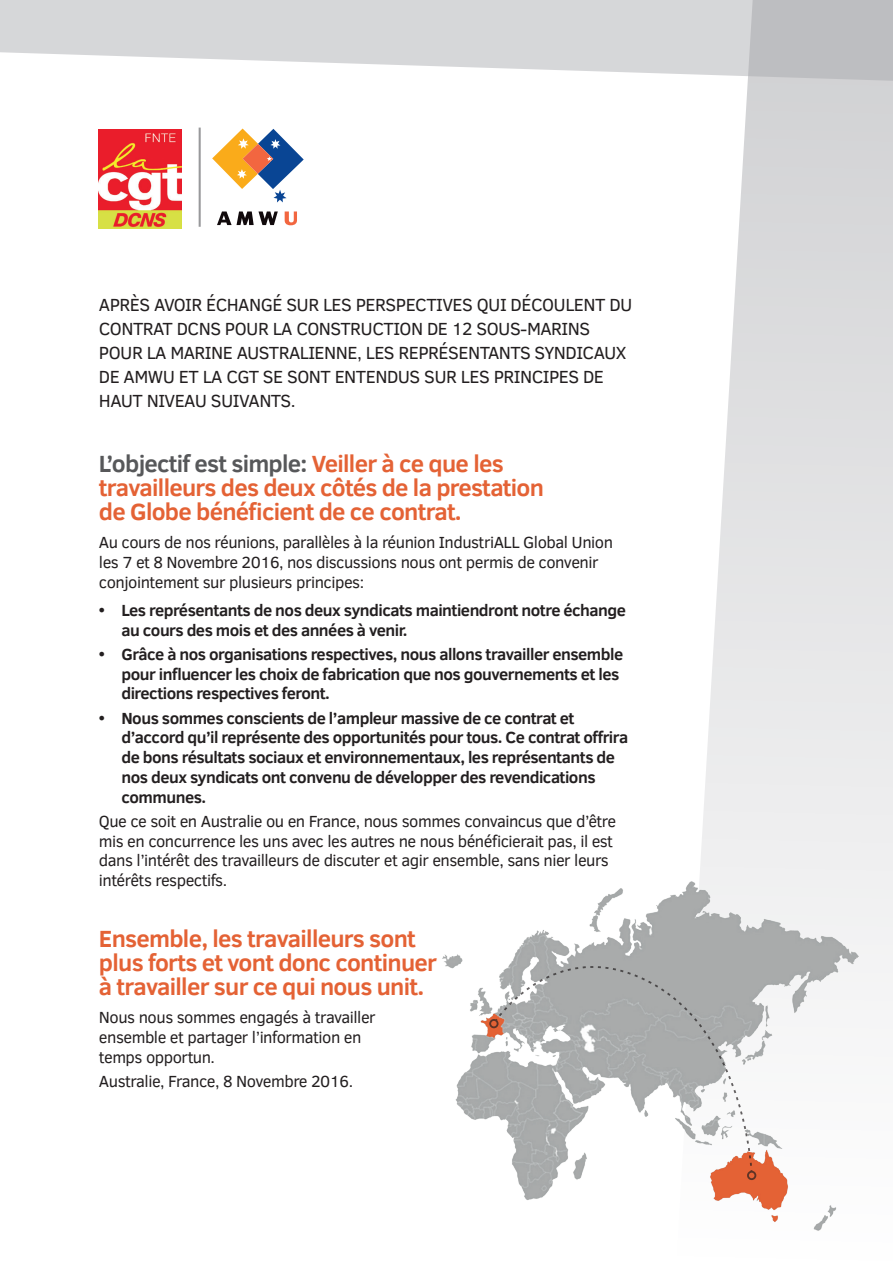
<style>
.page{position:relative;width:893px;height:1263px;background:#fff}
.page>*{position:absolute;margin:0;border:0;box-sizing:border-box;transform-origin:0 0}
.t1{font:700 24px/24px "Clear Sans";letter-spacing:-.03em;color:#e46235}
.t2{font:18px/24px "Clear Sans";letter-spacing:-.03em;color:#231f20}
.t3{font:700 16.5px/19.8px "Clear Sans";letter-spacing:-.03em;color:#231f20}
.t4{font:16.5px/19.8px "Clear Sans";letter-spacing:-.03em;color:#231f20}
.s1{color:#57585a}
</style>
<div class="page">
<svg style="left:700px;top:81px;width:193px;height:920px;fill:#e4e5e6"></svg>
<svg style="left:0;top:0;width:893px;height:81px;fill:#d6d7d9"></svg>
<img style="left:99px;top:129px;width:83px;height:99px">
<svg style="left:217px;top:211px;width:61px;height:14px"></svg>
<svg style="left:285px;top:211px;width:12px;height:14px"></svg>
<svg style="left:212px;top:129px;width:92px;height:73px"></svg>
<hr style="left:199px;top:128px;width:2px;height:99px;background:#6c6d70">
<img style="left:442px;top:871px;width:416px;height:360px">
<svg style="left:497px;top:964px;width:256px;height:15px;background:#abadad"></svg>
<svg style="left:494px;top:979px;width:259px;height:194px"></svg>
<div style="left:489px;top:1019px;width:10px;height:9px;border:2px solid #231f20;border-radius:50%"></div>
<div style="left:747px;top:1171px;width:9px;height:9px;border:2px solid #231f20;border-radius:50%"></div>
<p class="t2" style="left:99px;top:292px;width:535px">APRÈS AVOIR ÉCHANGÉ SUR LES PERSPECTIVES QUI DÉCOULENT DU CONTRAT DCNS POUR LA CONSTRUCTION DE 12 SOUS-MARINS POUR LA MARINE AUSTRALIENNE, LES REPRÉSENTANTS SYNDICAUX DE AMWU ET LA CGT SE SONT ENTENDUS SUR LES PRINCIPES DE HAUT NIVEAU SUIVANTS.</p>
<h1 class="t1" style="left:99px;top:450px;width:447px"><span class="s1">L’objectif est simple:</span> Veiller à ce que les travailleurs des deux côtés de la prestation de Globe bénéficient de ce contrat.</h1>
<p class="t4" style="left:99px;top:532px;width:516px">Au cours de nos réunions, parallèles à la réunion IndustriALL Global Union les 7 et 8 Novembre 2016, nos discussions nous ont permis de convenir conjointement sur plusieurs principes:</p>
<p class="t3" style="left:121px;top:600px;width:506px;text-indent:-23px">• Les représentants de nos deux syndicats maintiendront notre échange au cours des mois et des années à venir.</p>
<p class="t3" style="left:121px;top:644px;width:503px;text-indent:-23px">• Grâce à nos organisations respectives, nous allons travailler ensemble pour influencer les choix de fabrication que nos gouvernements et les directions respectives feront.</p>
<p class="t3" style="left:121px;top:707px;width:508px;text-indent:-23px">• Nous sommes conscients de l’ampleur massive de ce contrat et d’accord qu’il représente des opportunités pour tous. Ce contrat offrira de bons résultats sociaux et environnementaux, les représentants de nos deux syndicats ont convenu de développer des revendications communes.</p>
<p class="t4" style="left:99px;top:811px;width:519px">Que ce soit en Australie ou en France, nous sommes convaincus que d’être mis en concurrence les uns avec les autres ne nous bénéficierait pas, il est dans l’intérêt des travailleurs de discuter et agir ensemble, sans nier leurs intérêts respectifs.</p>
<h1 class="t1" style="left:99px;top:926px;width:340px">Ensemble, les travailleurs sont plus forts et vont donc continuer à travailler sur ce qui nous unit.</h1>
<p class="t4" style="left:99px;top:1008px;width:278px">Nous nous sommes engagés à travailler ensemble et partager l’information en temps opportun.</p>
<p class="t4" style="left:99px;top:1071px;width:256px">Australie, France, 8 Novembre 2016.</p>
</div>
